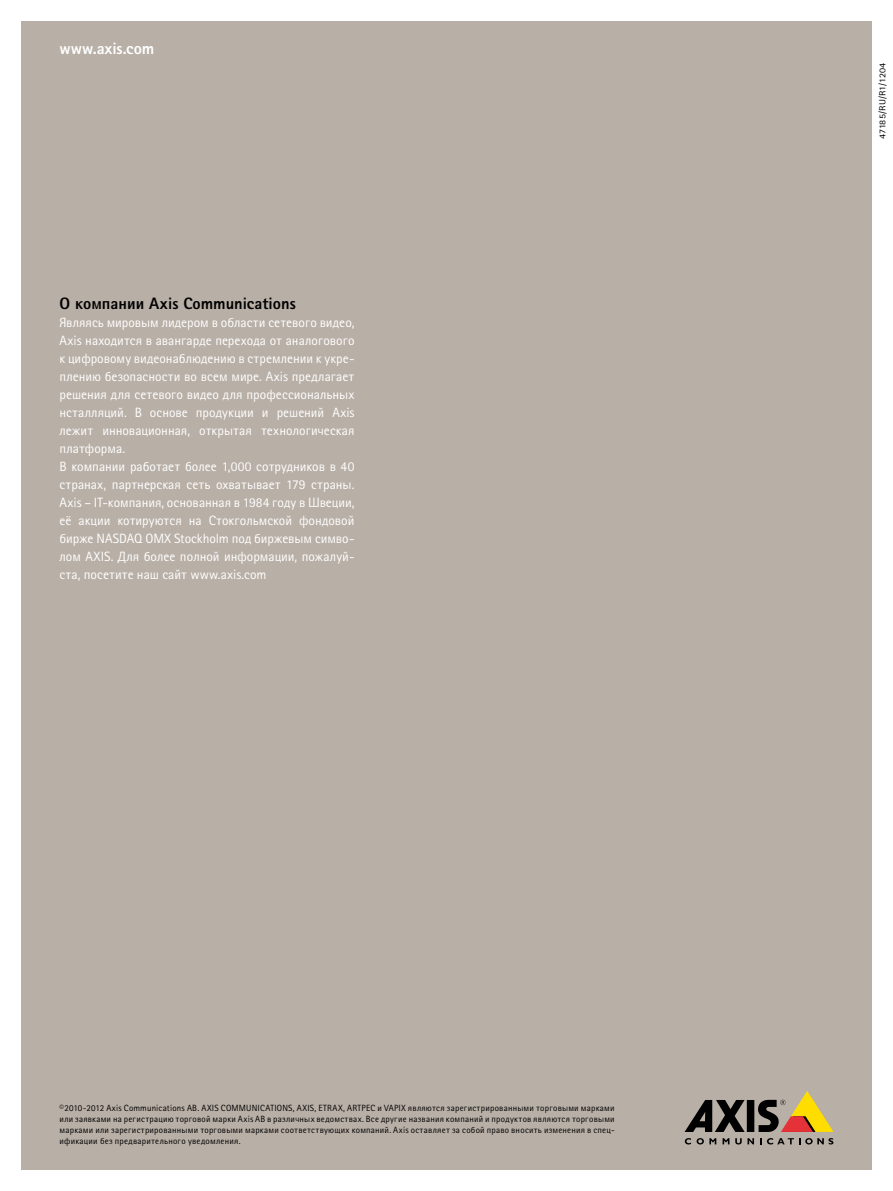
<style>
.page{position:relative;width:893px;height:1191px;background:#fff}
.page>*{position:absolute;margin:0;border:0;box-sizing:border-box;transform-origin:0 0}
.t1{font:800 16.5px "Rotis Sans Cyrillic";color:#000}
.t2{font:800 16.5px "Rotis Sans Serif Pro";letter-spacing:-.005em;color:#fff}
.t3{font:13.5px/18px "Rotis Sans Cyrillic";color:#fff}
.t4{font:9px/10.8px "Rotis Sans Cyrillic";letter-spacing:.025em;color:#000;text-align:justify}
.t5{font:9px "Rotis Sans Serif Pro";letter-spacing:-.01em;color:#000;scale:1.12 1}
.s1{font-family:"Agfa Rotis Sans Serif"}
</style>
<div class="page">
<div style="left:21px;top:21px;width:851px;height:1148px;background:#b8afa6"></div>
<div style="left:747px;top:1100px;width:7px;height:32px;background:#000"></div>
<svg style="left:685px;top:1100px;width:60px;height:32px"></svg>
<svg style="left:758px;top:1091px;width:75px;height:41px"></svg>
<svg style="left:685px;top:1138px;width:6px;height:6px"></svg>
<svg style="left:697px;top:1138px;width:19px;height:6px"></svg>
<svg style="left:723px;top:1138px;width:6px;height:6px"></svg>
<svg style="left:735px;top:1138px;width:19px;height:6px"></svg>
<svg style="left:760px;top:1138px;width:73px;height:6px"></svg>
<p class="t2" style="left:60px;top:38px;width:96px">www.axis.com</p>
<p class="t1" style="left:60px;top:293px;width:238px">O компании Axis Communications</p>
<p class="t3" style="left:60px;top:314px;width:297px">Являясь мировым лидером в области сетевого видео, Axis находится в авангарде перехода от аналогового к цифровому видеонаблюдению в стремлении к укре&shy;плению безопасности во всем мире. Axis предлагает решения для сетевого видео для профессиональных нсталляций. В основе продукции и решений Axis лежит инновационная, открытая технологическая платформа.<br>В компании работает более 1,000 сотрудников в 40 cтранах, партнерская сеть охватывает 179 страны.<br>Axis – IT-компания, основанная в 1984 году в Швеции, её акции котируются на Стокгольмской фондовой бирже NASDAQ OMX Stockholm под биржевым симво&shy;лом AXIS. Для более полной информации, пожалуй&shy;ста, посетите наш сайт www.axis.com</p>
<p class="t4" style="left:60px;top:1103px;width:557px"><span class="s1">©2010-2012</span> Axis Communications AB. AXIS COMMUNICATIONS, AXIS, ETRAX, ARTPEC и VAPIX являются зарегистрированными торговыми марками или заявками на регистрацию торговой марки Axis AB в различных ведомствах. Все другие названия компаний и продуктов являются торговыми марками или зарегистрированными торговыми марками соответствующих компаний. Axis оставляет за собой право вносить изменения в спец&shy;ификации без предварительного уведомления.</p>
<p class="t5" style="left:877px;top:139px;width:70px;rotate:-90deg">47185/RU/R1/1204</p>
</div>
